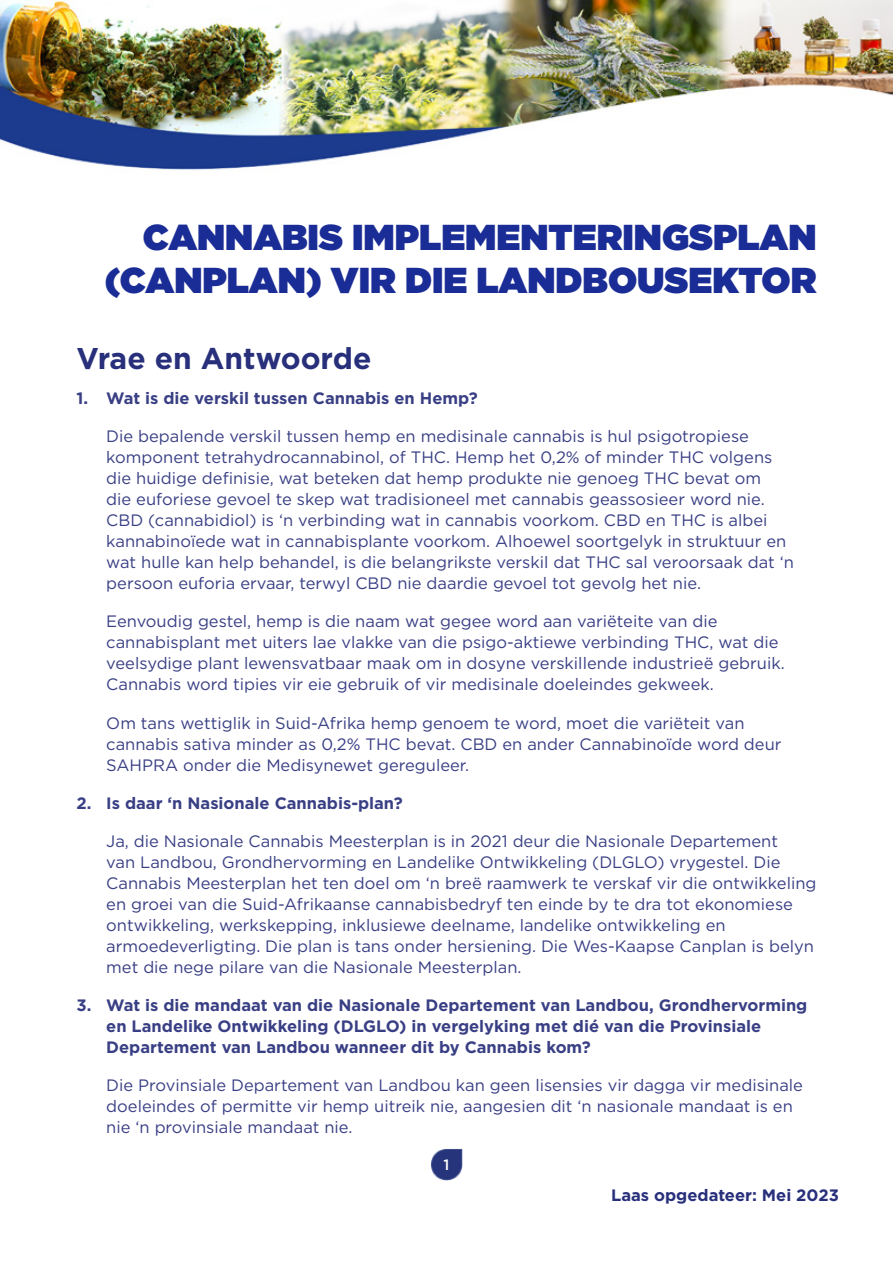
<style>
.page{position:relative;width:893px;height:1263px;background:#fff}
.page>*{position:absolute;margin:0;border:0;box-sizing:border-box;transform-origin:0 0}
.t1{font:900 36px/43.2px "Gotham";color:#1a2c95;text-align:right}
.t2{font:700 30px "Gotham";color:#282f7b}
.t3{font:16.5px/21px "Gotham";color:#393f84}
.t4{font:700 16.5px/21px "Gotham";color:#393f84}
.t5{font:700 16.5px "Gotham";color:#282f7b}
.t6{font:500 15px "Gotham";color:#fff}
</style>
<div class="page">
<img style="left:431px;top:1149px;width:31px;height:31px">
<img style="left:0;top:0;width:893px;height:170px">
<p class="t1" style="left:105px;top:215px;width:713px">CANNABIS IMPLEMENTERINGSPLAN (CANPLAN) VIR DIE LANDBOUSEKTOR</p>
<p class="t2" style="left:77px;top:339px;width:296px">Vrae en Antwoorde</p>
<p class="t4" style="left:77px;top:388px;width:403px">1. Wat is die verskil tussen Cannabis en Hemp?</p>
<p class="t3" style="left:106px;top:426px;width:689px">Die bepalende verskil tussen hemp en medisinale cannabis is hul psigotropiese komponent tetrahydrocannabinol, of THC. Hemp het 0,2% of minder THC volgens die huidige definisie, wat beteken dat hemp produkte nie genoeg THC bevat om<br>die euforiese gevoel te skep wat tradisioneel met cannabis geassosieer word nie.<br>CBD (cannabidiol) is ‘n verbinding wat in cannabis voorkom. CBD en THC is albei kannabinoïede wat in cannabisplante voorkom. Alhoewel soortgelyk in struktuur en wat hulle kan help behandel, is die belangrikste verskil dat THC sal veroorsaak dat ‘n persoon euforia ervaar, terwyl CBD nie daardie gevoel tot gevolg het nie.</p>
<p class="t3" style="left:106px;top:611px;width:680px">Eenvoudig gestel, hemp is die naam wat gegee word aan variëteite van die cannabisplant met uiters lae vlakke van die psigo-aktiewe verbinding THC, wat die veelsydige plant lewensvatbaar maak om in dosyne verskillende industrieë gebruik.<br>Cannabis word tipies vir eie gebruik of vir medisinale doeleindes gekweek.</p>
<p class="t3" style="left:106px;top:712px;width:677px">Om tans wettiglik in Suid-Afrika hemp genoem te word, moet die variëteit van cannabis sativa minder as 0,2% THC bevat. CBD en ander Cannabinoïde word deur<br>SAHPRA onder die Medisynewet gereguleer.</p>
<p class="t4" style="left:77px;top:792px;width:328px">2. Is daar ‘n Nasionale Cannabis-plan?</p>
<p class="t3" style="left:106px;top:830px;width:712px">Ja, die Nasionale Cannabis Meesterplan is in 2021 deur die Nasionale Departement<br>van Landbou, Grondhervorming en Landelike Ontwikkeling (DLGLO) vrygestel. Die Cannabis Meesterplan het ten doel om ‘n breë raamwerk te verskaf vir die ontwikkeling en groei van die Suid-Afrikaanse cannabisbedryf ten einde by te dra tot ekonomiese ontwikkeling, werkskepping, inklusiewe deelname, landelike ontwikkeling en armoedeverligting. Die plan is tans onder hersiening. Die Wes-Kaapse Canplan is belyn met die nege pilare van die Nasionale Meesterplan.</p>
<p class="t4" style="left:106px;top:994px;width:703px;text-indent:-30px">3. Wat is die mandaat van die Nasionale Departement van Landbou, Grondhervorming en Landelike Ontwikkeling (DLGLO) in vergelyking met dié van die Provinsiale<br>Departement van Landbou wanneer dit by Cannabis kom?</p>
<p class="t3" style="left:106px;top:1074px;width:698px">Die Provinsiale Departement van Landbou kan geen lisensies vir dagga vir medisinale doeleindes of permitte vir hemp uitreik nie, aangesien dit ‘n nasionale mandaat is en nie ‘n provinsiale mandaat nie.</p>
<p class="t6" style="left:443px;top:1155px;width:7px">1</p>
<p class="t5" style="left:611px;top:1185px;width:229px">Laas opgedateer: Mei 2023</p>
</div>
